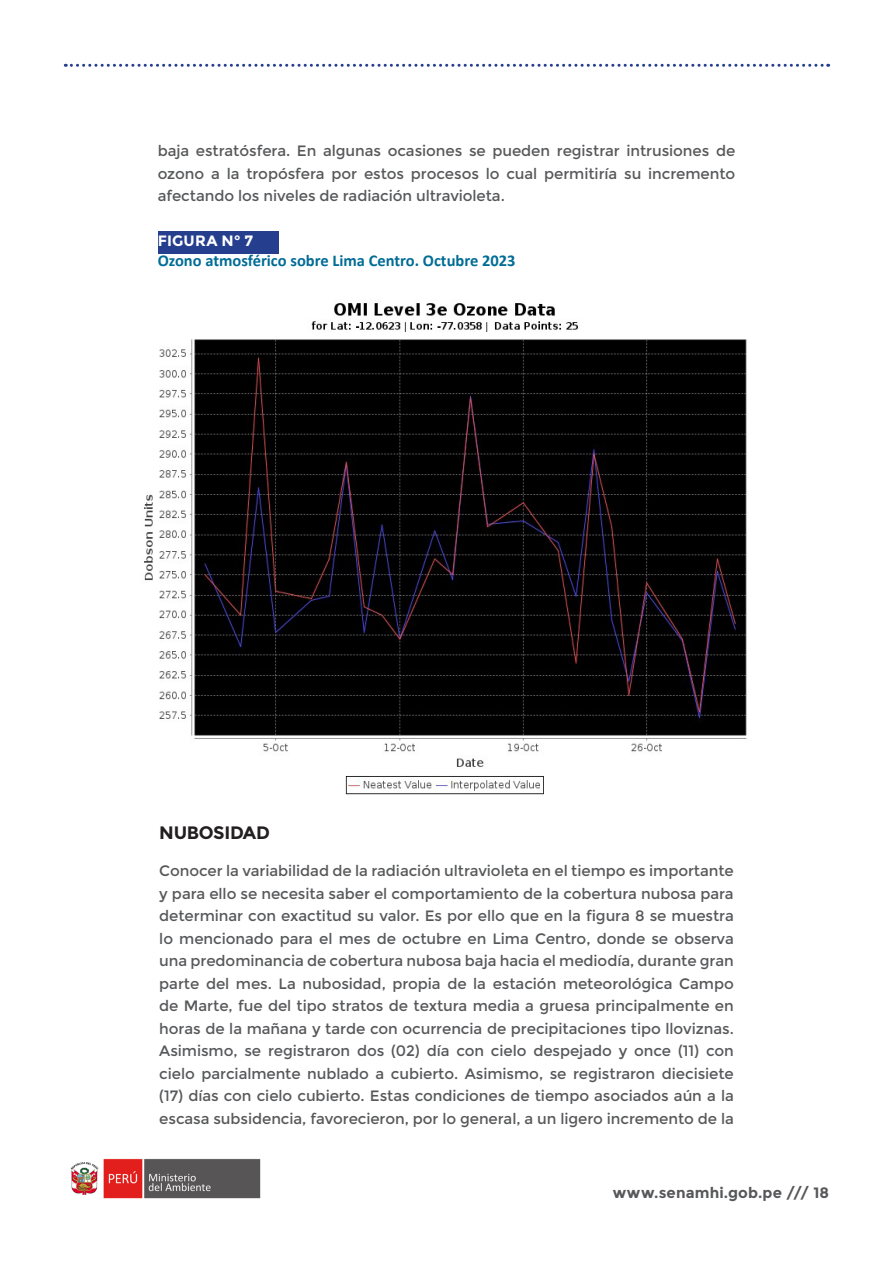
<style>
.page{position:relative;width:893px;height:1263px;background:#fff}
.page>*{position:absolute;margin:0;border:0;box-sizing:border-box;transform-origin:0 0}
.t1{font:700 18px "Montserrat";letter-spacing:-.02em;color:#231f20}
.tex-_de_gráfico_nro_1_2_3{font:700 16.5px "Calibri";color:#006c95}
.t2{font:15px/22.5px "Montserrat";letter-spacing:-.005em;color:#57585a;text-align:justify}
.t3{font:700 15px "Montserrat";letter-spacing:.01em;color:#57585a}
.tex-_de_gráfico_nro_1_2_3-2{font:700 15px "Montserrat";letter-spacing:.01em;color:#fff}
</style>
<div class="page">
<svg style="left:65px;top:64px;width:764px;height:3px"></svg>
<img style="left:70px;top:1158px;width:191px;height:41px">
<img style="left:144px;top:303px;width:603px;height:491px">
<div style="left:158px;top:232px;width:121px;height:22px;background:#253f8e"></div>
<p class="t2" style="left:158px;top:140px;width:579px">baja estratósfera. En algunas ocasiones se pueden registrar intrusiones de ozono a la tropósfera por estos procesos lo cual permitiría su incremento afectando los niveles de radiación ultravioleta.</p>
<p class="tex-_de_gráfico_nro_1_2_3-2" style="left:158px;top:232px;width:97px">FIGURA N° 7</p>
<p class="tex-_de_gráfico_nro_1_2_3" style="left:158px;top:249px;width:359px">Ozono atmosférico sobre Lima Centro. Octubre 2023</p>
<p class="t1" style="left:159px;top:822px;width:112px">NUBOSIDAD</p>
<p class="t2" style="left:159px;top:860px;width:576px">Conocer la variabilidad de la radiación ultravioleta en el tiempo es importante y para ello se necesita saber el comportamiento de la cobertura nubosa para determinar con exactitud su valor. Es por ello que en la figura 8 se muestra lo mencionado para el mes de octubre en Lima Centro, donde se observa una predominancia de cobertura nubosa baja hacia el mediodía, durante gran parte del mes. La nubosidad, propia de la estación meteorológica Campo de Marte, fue del tipo stratos de textura media a gruesa principalmente en horas de la mañana y tarde con ocurrencia de precipitaciones tipo lloviznas.<br>Asimismo, se registraron dos (02) día con cielo despejado y once (11) con cielo parcialmente nublado a cubierto. Asimismo, se registraron diecisiete (17) días con cielo cubierto. Estas condiciones de tiempo asociados aún a la escasa subsidencia, favorecieron, por lo general, a un ligero incremento de la</p>
<p class="t3" style="left:613px;top:1184px;width:218px">www.senamhi.gob.pe /// 18</p>
</div>
